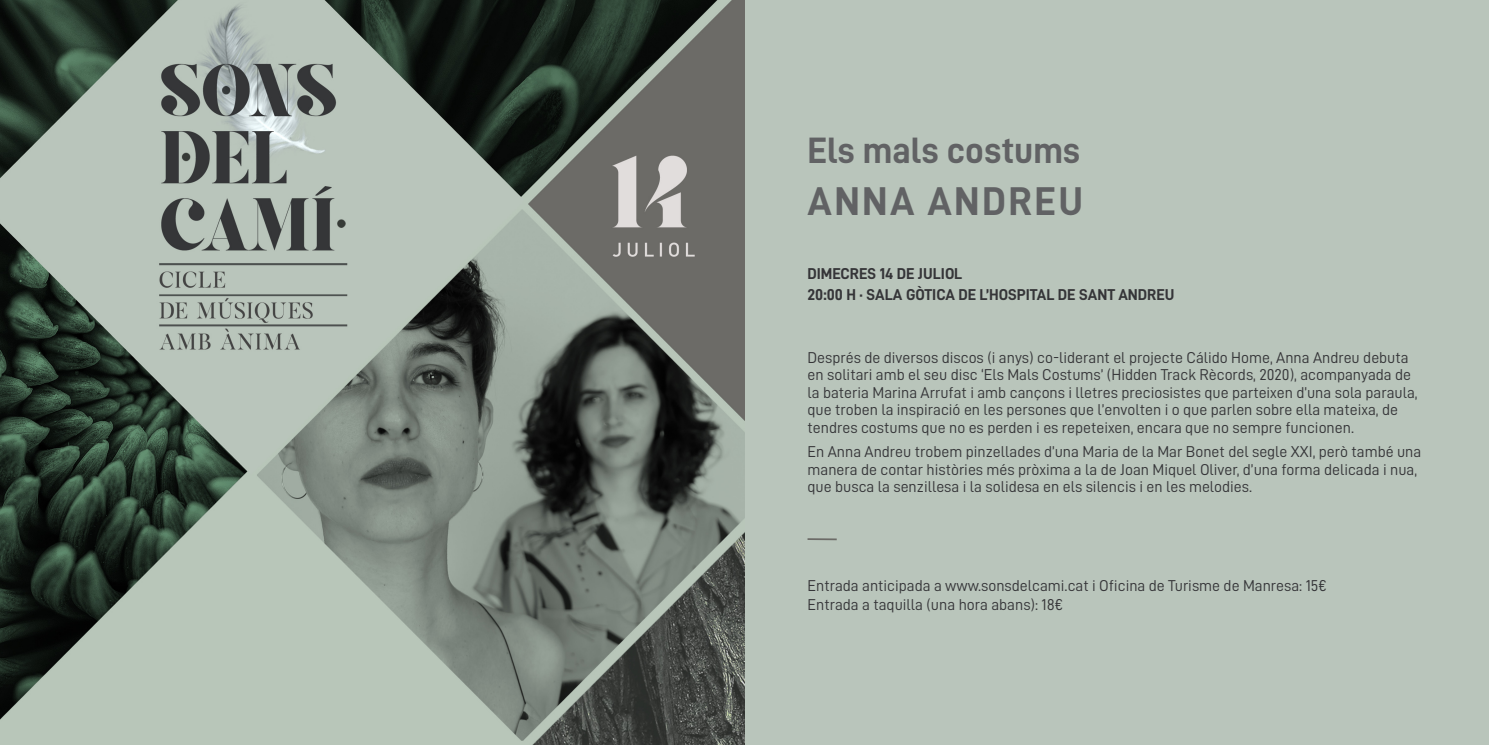
<style>
.page{position:relative;width:1489px;height:745px;background:#fff}
.page>*{position:absolute;margin:0;border:0;box-sizing:border-box;transform-origin:0 0}
.t1{font:40.25px "D DIN Bold";letter-spacing:.06em;color:#616264}
.t2{font:36.75px "D DIN Bold";color:#616264}
.t3{font:15.75px/17.5px "D DIN";color:#353538}
.t4{font:15.75px "D DIN Bold";color:#353538}
</style>
<div class="page">
<div style="left:744px;top:0;width:744px;height:744px;background:#b9c5bb"></div>
<img style="left:0;top:0;width:744px;height:744px">
<hr style="left:807px;top:538px;width:29px;height:2px;background:#6c6b67">
<div style="left:36px;top:716px;width:311px;height:28px;background:#b8c6b9"></div>
<p class="t2" style="left:807px;top:130px;width:274px">Els mals costums</p>
<p class="t1" style="left:807px;top:179px;width:277px">ANNA ANDREU</p>
<p class="t4" style="left:807px;top:264px;width:156px">Dimecres 14 de juliol</p>
<p class="t4" style="left:807px;top:285px;width:368px">20:00 h · SALA GÒTICA DE L’HOSPITAL DE SANT ANDREU</p>
<p class="t3" style="left:807px;top:348px;width:611px">Després de diversos discos (i anys) co-liderant el projecte Cálido Home, Anna Andreu debuta en solitari amb el seu disc ‘Els Mals Costums’ (Hidden Track Rècords, 2020), acompanyada de la bateria Marina Arrufat i amb cançons i lletres preciosistes que parteixen d’una sola paraula, que troben la inspiració en les persones que l’envolten i o que parlen sobre ella mateixa, de tendres costums que no es perden i es repeteixen, encara que no sempre funcionen.</p>
<p class="t3" style="left:807px;top:442px;width:615px">En Anna Andreu trobem pinzellades d’una Maria de la Mar Bonet del segle XXI, però també una manera de contar històries més pròxima a la de Joan Miquel Oliver, d’una forma delicada i nua, que busca la senzillesa i la solidesa en els silencis i en les melodies.</p>
<p class="t3" style="left:807px;top:576px;width:521px">Entrada anticipada a www.sonsdelcami.cat i Oficina de Turisme de Manresa: 15€</p>
<p class="t3" style="left:807px;top:595px;width:257px">Entrada a taquilla (una hora abans): 18€</p>
</div>
